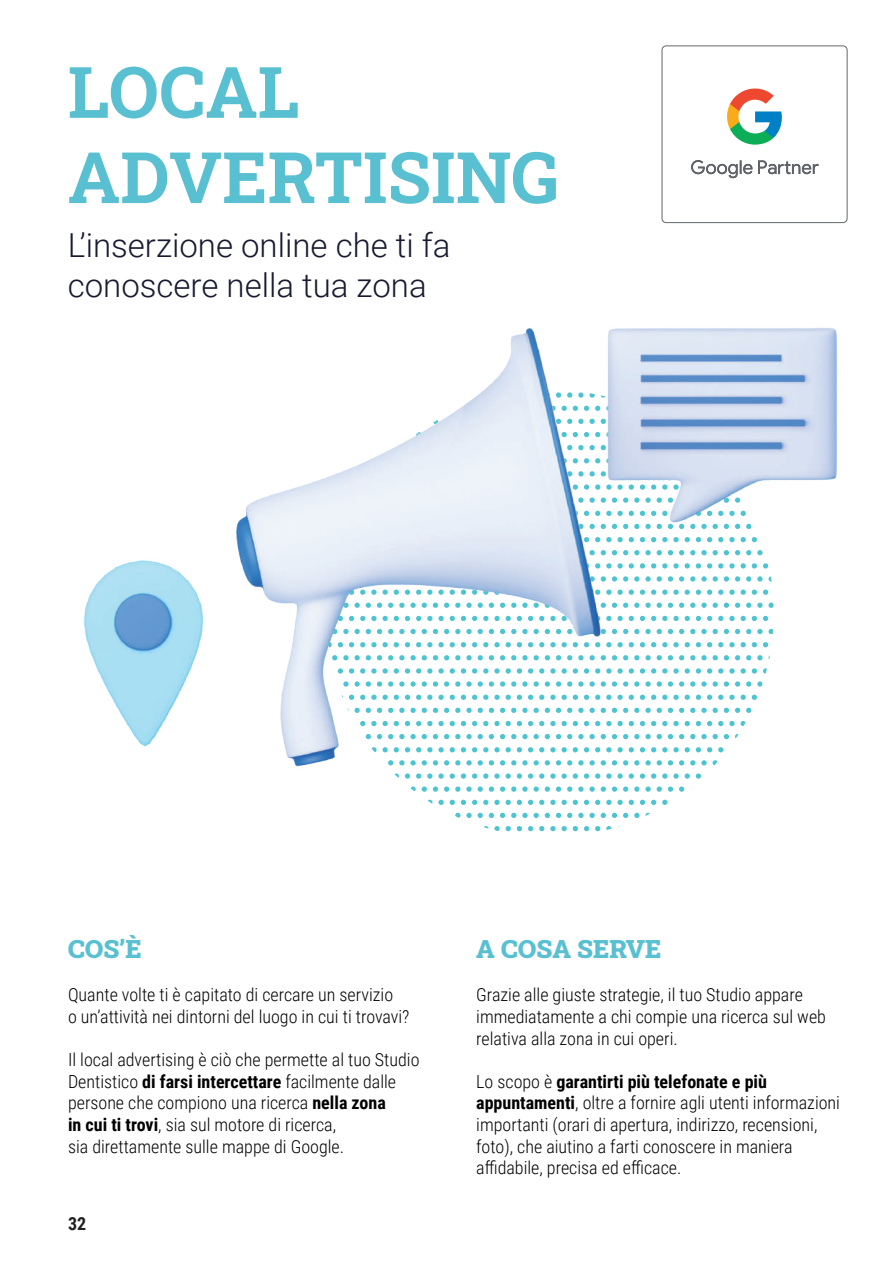
<style>
.page{position:relative;width:893px;height:1263px;background:#fff}
.page>*{position:absolute;margin:0;border:0;box-sizing:border-box;transform-origin:0 0}
.t1{font:700 71.1px/85.2px "Roboto Slab";color:#59c0d2}
.t2{font:300 33px/39.6px "Roboto";color:#171a30}
.t3{font:900 25.5px "Roboto Slab";color:#59c0d2}
.t4{font:300 18px/21.6px "Roboto Condensed";color:#000}
.t5{font:700 18px "Roboto Condensed";color:#231f20}
.s1{font-weight:700}
</style>
<div class="page">
<img style="left:83px;top:328px;width:754px;height:504px">
<div style="left:661px;top:45px;width:187px;height:178px;border:1px solid #666b70;border-radius:4px"></div>
<svg style="left:691px;top:160px;width:127px;height:18px"></svg>
<svg style="left:774px;top:111px;width:8px;height:27px"></svg>
<svg style="left:727px;top:89px;width:47px;height:56px"></svg>
<h1 class="t1" style="left:68px;top:48px;width:493px">LOCAL<br>ADVERTISING</h1>
<h2 class="t2" style="left:68px;top:224px;width:384px">L’inserzione online che ti fa conoscere nella tua zona</h2>
<h3 class="t3" style="left:68px;top:931px;width:75px">COS’È</h3>
<p class="t4" style="left:68px;top:983px;width:343px">Quante volte ti è capitato di cercare un servizio<br>o un’attività nei dintorni del luogo in cui ti trovavi?</p>
<p class="t4" style="left:68px;top:1048px;width:353px">Il local advertising è ciò che permette al tuo Studio Dentistico <span class="s1">di farsi intercettare</span> facilmente dalle persone che compiono una ricerca <span class="s1">nella zona<br>in cui ti trovi</span>, sia sul motore di ricerca,<br>sia direttamente sulle mappe di Google.</p>
<p class="t5" style="left:68px;top:1211px;width:20px">32</p>
<h3 class="t3" style="left:476px;top:931px;width:187px">A COSA SERVE</h3>
<p class="t4" style="left:476px;top:983px;width:351px">Grazie alle giuste strategie, il tuo Studio appare immediatamente a chi compie una ricerca sul web relativa alla zona in cui operi.</p>
<p class="t4" style="left:476px;top:1070px;width:365px">Lo scopo è <span class="s1">garantirti più telefonate e più appuntamenti</span>, oltre a fornire agli utenti informazioni importanti (orari di apertura, indirizzo, recensioni, foto), che aiutino a farti conoscere in maniera affidabile, precisa ed efficace.</p>
</div>
